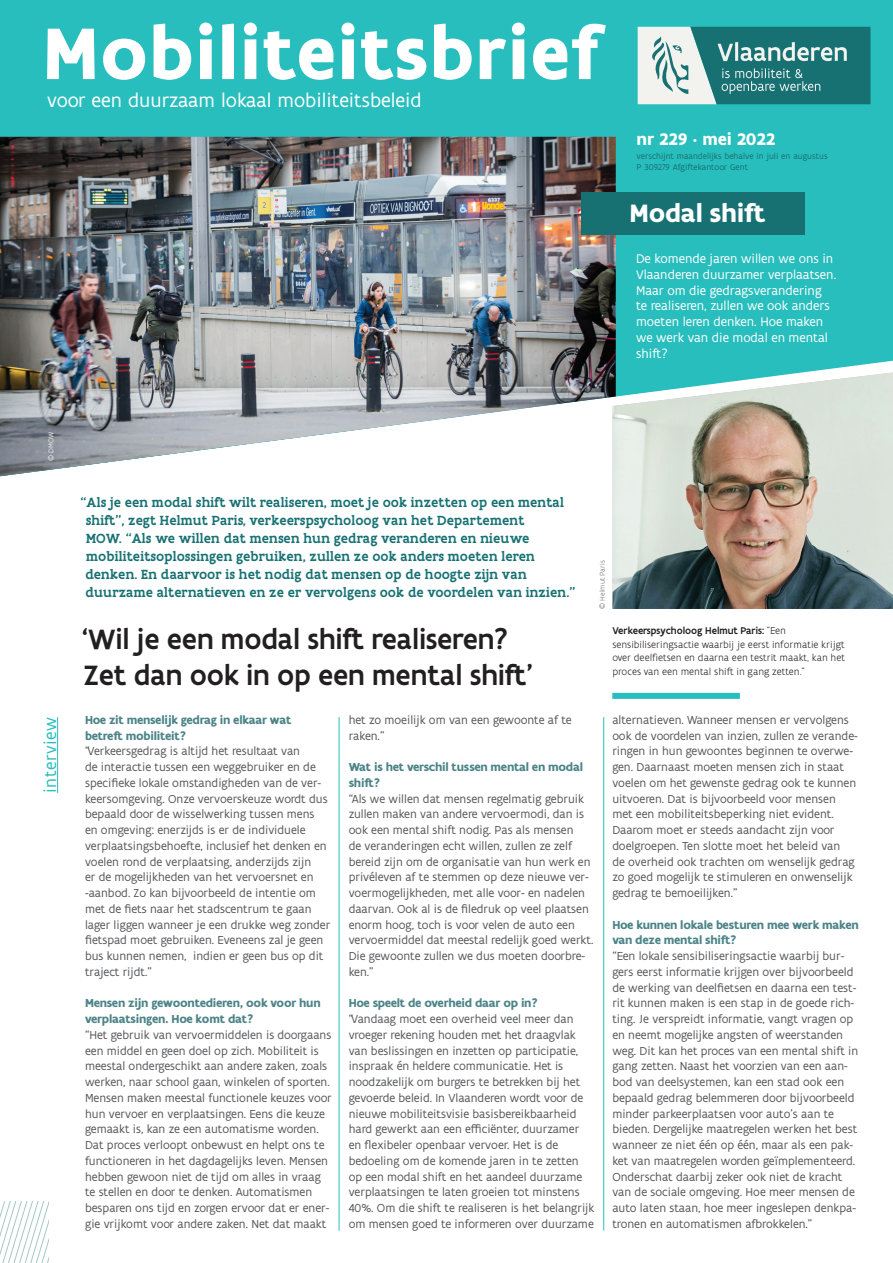
<style>
.page{position:relative;width:893px;height:1263px;background:#fff}
.page>*{position:absolute;margin:0;border:0;box-sizing:border-box;transform-origin:0 0}
.t1{font:700 78.3px "Flanders Art Sans";letter-spacing:.01em;color:#fff}
.t2{font:500 30px/36px "Flanders Art Sans";color:#231f20}
.t3{font:700 27px "Flanders Art Sans";letter-spacing:-.01em;color:#fff}
.t4{font:20.55px "Flanders Art Sans";color:#fff}
.t5{font:700 18px "Flanders Art Sans";letter-spacing:-.01em;color:#fff}
.t6{font:18px "Flanders Art Sans";letter-spacing:.03em;color:#28bebd}
.t7{font:500 14.25px/18px "Flanders Art Serif";letter-spacing:.01em;color:#177173}
.t8{font:13.5px/15.8px "Flanders Art Sans";color:#fff}
.t9{font:12.45px/15.8px "Flanders Art Sans";color:#57585a}
.t10{font:700 12.45px/15.8px "Flanders Art Sans";letter-spacing:-.02em;color:#4c8488}
.t11{font:300 10.5px/13.5px "Flanders Art Sans";color:#231f20}
.t12{font:9px/10.5px "Flanders Art Sans";color:#177173}
.t13{font:300 7.5px "Flanders Art Sans";color:#6c6d70}
.t14{font:300 7.5px "Flanders Art Sans";color:#fff}
.s1{font-weight:500}
</style>
<div class="page">
<div style="left:0;top:0;width:893px;height:137px;background:#28bebd"></div>
<div style="left:616px;top:137px;width:277px;height:235px;background:#28bebd"></div>
<img style="left:0;top:137px;width:616px;height:339px">
<hr style="left:57px;top:717px;width:1px;height:76px;background:#28bebd">
<svg style="left:638px;top:27px;width:232px;height:77px"></svg>
<img style="left:612px;top:372px;width:281px;height:237px">
<svg style="left:0;top:1201px;width:49px;height:62px"></svg>
<hr style="left:339px;top:717px;width:1px;height:514px;background:#28bebd">
<hr style="left:603px;top:717px;width:1px;height:514px;background:#28bebd">
<div style="left:612px;top:693px;width:128px;height:6px;background:#28bebd"></div>
<div style="left:581px;top:192px;width:224px;height:43px;background:#177173"></div>
<h1 class="t1" style="left:43px;top:4px;width:558px">Mobiliteitsbrief</h1>
<h3 class="t4" style="left:47px;top:88px;width:376px">voor een duurzaam lokaal mobiliteitsbeleid</h3>
<h3 class="t5" style="left:637px;top:128px;width:140px">nr 229 · mei 2022</h3>
<p class="t12" style="left:637px;top:151px;width:192px">verschijnt maandelijks behalve in juli en augustus<br>P 309279 Afgiftekantoor Gent</p>
<h3 class="t3" style="left:629px;top:196px;width:137px">Modal shift</h3>
<p class="t8" style="left:636px;top:251px;width:202px">De komende jaren willen we ons in<br>Vlaanderen duurzamer verplaatsen.<br>Maar om die gedragsverandering te realiseren, zullen we ook anders moeten leren denken. Hoe maken we werk van die modal en mental shift?</p>
<p class="t14" style="left:47px;top:461px;width:31px;rotate:-90deg">© DMOW</p>
<p class="t7" style="left:85px;top:493px;width:491px;text-indent:-5px">“Als je een modal shift wilt realiseren, moet je ook inzetten op een mental shift”, zegt Helmut Paris, verkeerspsycholoog van het Departement<br>MOW. “Als we willen dat mensen hun gedrag veranderen en nieuwe mobiliteitsoplossingen gebruiken, zullen ze ook anders moeten leren denken. En daarvoor is het nodig dat mensen op de hoogte zijn van duurzame alternatieven en ze er vervolgens ook de voordelen van inzien.”</p>
<p class="t13" style="left:598px;top:609px;width:50px;rotate:-90deg">© Helmut Paris</p>
<h3 class="t6" style="left:39px;top:793px;width:77px;rotate:-90deg">interview</h3>
<h2 class="t2" style="left:82px;top:621px;width:453px">‘Wil je een modal shift realiseren?<br>Zet dan ook in op een mental shift’</h2>
<p class="t10" style="left:85px;top:712px;width:208px">Hoe zit menselijk gedrag in elkaar wat betreft mobiliteit?</p>
<p class="t9" style="left:85px;top:744px;width:247px">“Verkeersgedrag is altijd het resultaat van<br>de interactie tussen een weggebruiker en de specifieke lokale omstandigheden van de ver&shy;keersomgeving. Onze vervoerskeuze wordt dus bepaald door de wisselwerking tussen mens<br>en omgeving: enerzijds is er de individuele verplaatsingsbehoefte, inclusief het denken en voelen rond de verplaatsing, anderzijds zijn<br>er de mogelijkheden van het vervoersnet en -aanbod. Zo kan bijvoorbeeld de intentie om met de fiets naar het stadscentrum te gaan lager liggen wanneer je een drukke weg zonder fietspad moet gebruiken. Eveneens zal je geen bus kunnen nemen, indien er geen bus op dit traject rijdt.”</p>
<p class="t10" style="left:85px;top:996px;width:237px">Mensen zijn gewoontedieren, ook voor hun verplaatsingen. Hoe komt dat?</p>
<p class="t9" style="left:85px;top:1027px;width:248px">“Het gebruik van vervoermiddelen is doorgaans een middel en geen doel op zich. Mobiliteit is meestal ondergeschikt aan andere zaken, zoals werken, naar school gaan, winkelen of sporten.<br>Mensen maken meestal functionele keuzes voor hun vervoer en verplaatsingen. Eens die keuze gemaakt is, kan ze een automatisme worden.<br>Dat proces verloopt onbewust en helpt ons te functioneren in het dagdagelijks leven. Mensen hebben gewoon niet de tijd om alles in vraag te stellen en door te denken. Automatismen besparen ons tijd en zorgen ervoor dat er ener&shy;gie vrijkomt voor andere zaken. Net dat maakt</p>
<p class="t9" style="left:349px;top:712px;width:224px">het zo moeilijk om van een gewoonte af te raken.”</p>
<p class="t10" style="left:349px;top:759px;width:236px">Wat is het verschil tussen mental en modal shift?</p>
<p class="t9" style="left:349px;top:791px;width:246px">“Als we willen dat mensen regelmatig gebruik zullen maken van andere vervoermodi, dan is ook een mental shift nodig. Pas als mensen<br>de veranderingen echt willen, zullen ze zelf bereid zijn om de organisatie van hun werk en privéleven af te stemmen op deze nieuwe ver&shy;voermogelijkheden, met alle voor- en nadelen daarvan. Ook al is de filedruk op veel plaatsen enorm hoog, toch is voor velen de auto een vervoermiddel dat meestal redelijk goed werkt.<br>Die gewoonte zullen we dus moeten doorbre&shy;ken.”</p>
<p class="t10" style="left:349px;top:996px;width:191px">Hoe speelt de overheid daar op in?</p>
<p class="t9" style="left:349px;top:1011px;width:247px">“Vandaag moet een overheid veel meer dan vroeger rekening houden met het draagvlak van beslissingen en inzetten op participatie, inspraak én heldere communicatie. Het is noodzakelijk om burgers te betrekken bij het gevoerde beleid. In Vlaanderen wordt voor de nieuwe mobiliteitsvisie basisbereikbaarheid hard gewerkt aan een efficiënter, duurzamer en flexibeler openbaar vervoer. Het is de bedoeling om de komende jaren in te zetten op een modal shift en het aandeel duurzame verplaatsingen te laten groeien tot minstens 40%. Om die shift te realiseren is het belangrijk om mensen goed te informeren over duurzame</p>
<p class="t11" style="left:612px;top:624px;width:234px"><span class="s1">Verkeerspsycholoog Helmut Paris:</span> “Een sensibiliseringsactie waarbij je eerst informatie krijgt over deelfietsen en daarna een testrit maakt, kan het proces van een mental shift in gang zetten.”</p>
<p class="t9" style="left:612px;top:712px;width:247px">alternatieven. Wanneer mensen er vervolgens ook de voordelen van inzien, zullen ze verande&shy;ringen in hun gewoontes beginnen te overwe&shy;gen. Daarnaast moeten mensen zich in staat voelen om het gewenste gedrag ook te kunnen uitvoeren. Dat is bijvoorbeeld voor mensen met een mobiliteitsbeperking niet evident.<br>Daarom moet er steeds aandacht zijn voor doelgroepen. Ten slotte moet het beleid van<br>de overheid ook trachten om wenselijk gedrag zo goed mogelijk te stimuleren en onwenselijk gedrag te bemoeilijken.”</p>
<p class="t10" style="left:612px;top:917px;width:248px">Hoe kunnen lokale besturen mee werk maken van deze mental shift?</p>
<p class="t9" style="left:612px;top:948px;width:247px">“Een lokale sensibiliseringsactie waarbij bur&shy;gers eerst informatie krijgen over bijvoorbeeld de werking van deelfietsen en daarna een test&shy;rit kunnen maken is een stap in de goede rich&shy;ting. Je verspreidt informatie, vangt vragen op en neemt mogelijke angsten of weerstanden weg. Dit kan het proces van een mental shift in gang zetten. Naast het voorzien van een aan&shy;bod van deelsystemen, kan een stad ook een bepaald gedrag belemmeren door bijvoorbeeld minder parkeerplaatsen voor auto’s aan te bieden. Dergelijke maatregelen werken het best wanneer ze niet één op één, maar als een pak&shy;ket van maatregelen worden geïmplementeerd.<br>Onderschat daarbij zeker ook niet de kracht van de sociale omgeving. Hoe meer mensen de auto laten staan, hoe meer ingeslepen denkpa&shy;tronen en automatismen afbrokkelen.”</p>
</div>
